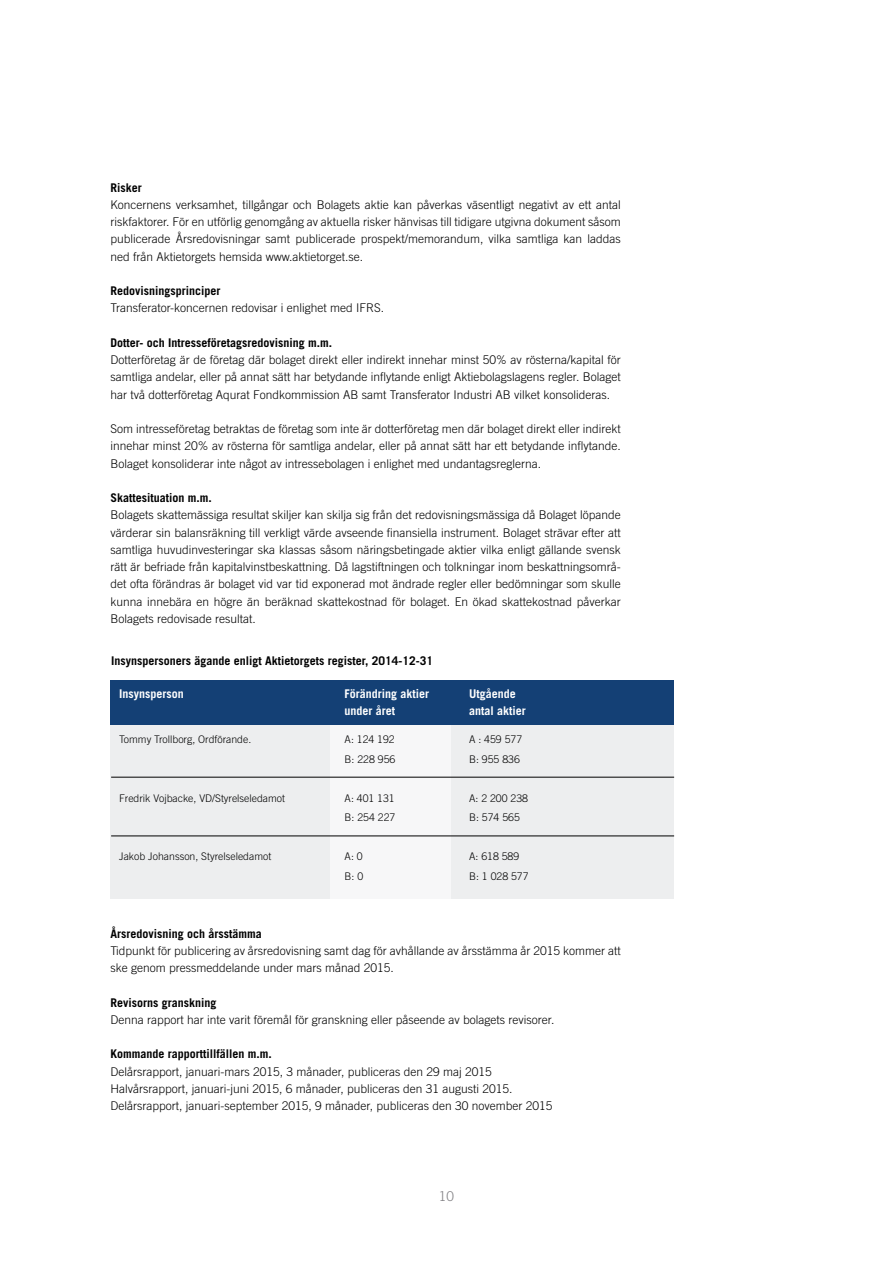
<style>
.page{position:relative;width:893px;height:1263px;background:#fff}
.page>*{position:absolute;margin:0;border:0;box-sizing:border-box;transform-origin:0 0}
.t1{font:300 13.5px "Trade Gothic";color:#818084}
.t2{font:300 12px/17.2px "Trade Gothic";color:#000;text-align:justify}
.t3{font:700 12px "Trade Gothic";color:#000}
.t4{font:700 12px "Trade Gothic";color:#fff}
.t5{font:300 10.5px "Trade Gothic";color:#000}
</style>
<div class="page">
<div style="left:111px;top:696px;width:563px;height:203px;background:#edeeef"></div>
<div style="left:330px;top:696px;width:121px;height:203px;background:#f7f7f8"></div>
<div style="left:111px;top:680px;width:563px;height:44px;background:#144075"></div>
<hr style="left:111px;top:777px;width:563px;height:1px;background:#000">
<hr style="left:111px;top:836px;width:563px;height:1px;background:#000">
<p class="t3" style="left:111px;top:180px;width:33px">Risker</p>
<p class="t2" style="left:111px;top:196px;width:512px">Koncernens verksamhet, tillgångar och Bolagets aktie kan påverkas väsentligt negativt av ett antal riskfaktorer. För en utförlig genomgång av aktuella risker hänvisas till tidigare utgivna dokument såsom publicerade Årsredovisningar samt publicerade prospekt/memorandum, vilka samtliga kan laddas ned från Aktietorgets hemsida www.aktietorget.se.</p>
<p class="t3" style="left:111px;top:283px;width:111px">Redovisningsprinciper</p>
<p class="t2" style="left:111px;top:299px;width:275px">Transferator-koncernen redovisar i enlighet med IFRS.</p>
<p class="t3" style="left:111px;top:335px;width:223px">Dotter- och Intresseföretagsredovisning m.m.</p>
<p class="t2" style="left:111px;top:351px;width:512px">Dotterföretag är de företag där bolaget direkt eller indirekt innehar minst 50% av rösterna/kapital för samtliga andelar, eller på annat sätt har betydande inflytande enligt Aktiebolagslagens regler. Bolaget har två dotterföretag Aqurat Fondkommission AB samt Transferator Industri AB vilket konsolideras.</p>
<p class="t2" style="left:111px;top:420px;width:512px">Som intresseföretag betraktas de företag som inte är dotterföretag men där bolaget direkt eller indirekt innehar minst 20% av rösterna för samtliga andelar, eller på annat sätt har ett betydande inflytande.<br>Bolaget konsoliderar inte något av intressebolagen i enlighet med undantagsreglerna.</p>
<p class="t3" style="left:111px;top:490px;width:103px">Skattesituation m.m.</p>
<p class="t2" style="left:111px;top:506px;width:512px">Bolagets skattemässiga resultat skiljer kan skilja sig från det redovisningsmässiga då Bolaget löpande värderar sin balansräkning till verkligt värde avseende finansiella instrument. Bolaget strävar efter att samtliga huvudinvesteringar ska klassas såsom näringsbetingade aktier vilka enligt gällande svensk rätt är befriade från kapitalvinstbeskattning. Då lagstiftningen och tolkningar inom beskattningsområ&shy;det ofta förändras är bolaget vid var tid exponerad mot ändrade regler eller bedömningar som skulle kunna innebära en högre än beräknad skattekostnad för bolaget. En ökad skattekostnad påverkar Bolagets redovisade resultat.</p>
<p class="t3" style="left:111px;top:653px;width:324px">Insynspersoners ägande enligt Aktietorgets register, 2014-12-31</p>
<p class="t4" style="left:119px;top:686px;width:66px">Insynsperson</p>
<p class="t4" style="left:345px;top:686px;width:86px">Förändring aktier</p>
<p class="t4" style="left:469px;top:686px;width:48px">Utgående</p>
<p class="t4" style="left:345px;top:703px;width:52px">under året</p>
<p class="t4" style="left:469px;top:703px;width:58px">antal aktier</p>
<p class="t5" style="left:119px;top:733px;width:134px">Tommy Trollborg, Ordförande.</p>
<p class="t5" style="left:345px;top:733px;width:52px">A: 124 192</p>
<p class="t5" style="left:469px;top:733px;width:55px">A : 459 577</p>
<p class="t5" style="left:345px;top:753px;width:52px">B: 228 956</p>
<p class="t5" style="left:469px;top:753px;width:52px">B: 955 836</p>
<p class="t5" style="left:119px;top:792px;width:168px">Fredrik Vojbacke, VD/Styrelseledamot</p>
<p class="t5" style="left:345px;top:792px;width:52px">A: 401 131</p>
<p class="t5" style="left:469px;top:792px;width:60px">A: 2 200 238</p>
<p class="t5" style="left:345px;top:811px;width:52px">B: 254 227</p>
<p class="t5" style="left:469px;top:811px;width:52px">B: 574 565</p>
<p class="t5" style="left:119px;top:850px;width:154px">Jakob Johansson, Styrelseledamot</p>
<p class="t5" style="left:345px;top:850px;width:20px">A: 0</p>
<p class="t5" style="left:469px;top:850px;width:52px">A: 618 589</p>
<p class="t5" style="left:345px;top:869px;width:20px">B: 0</p>
<p class="t5" style="left:469px;top:869px;width:61px">B: 1 028 577</p>
<p class="t3" style="left:111px;top:926px;width:153px">Årsredovisning och årsstämma</p>
<p class="t2" style="left:111px;top:942px;width:512px">Tidpunkt för publicering av årsredovisning samt dag för avhållande av årsstämma år 2015 kommer att ske genom pressmeddelande under mars månad 2015.</p>
<p class="t3" style="left:111px;top:995px;width:107px">Revisorns granskning</p>
<p class="t2" style="left:111px;top:1011px;width:445px">Denna rapport har inte varit föremål för granskning eller påseende av bolagets revisorer.</p>
<p class="t3" style="left:111px;top:1047px;width:163px">Kommande rapporttillfällen m.m.</p>
<p class="t2" style="left:111px;top:1062px;width:443px;text-align:left">Delårsrapport, januari-mars 2015, 3 månader, publiceras den 29 maj 2015<br>Halvårsrapport, januari-juni 2015, 6 månader, publiceras den 31 augusti 2015.<br>Delårsrapport, januari-september 2015, 9 månader, publiceras den 30 november 2015</p>
<p class="t1" style="left:439px;top:1188px;width:17px">10</p>
</div>
